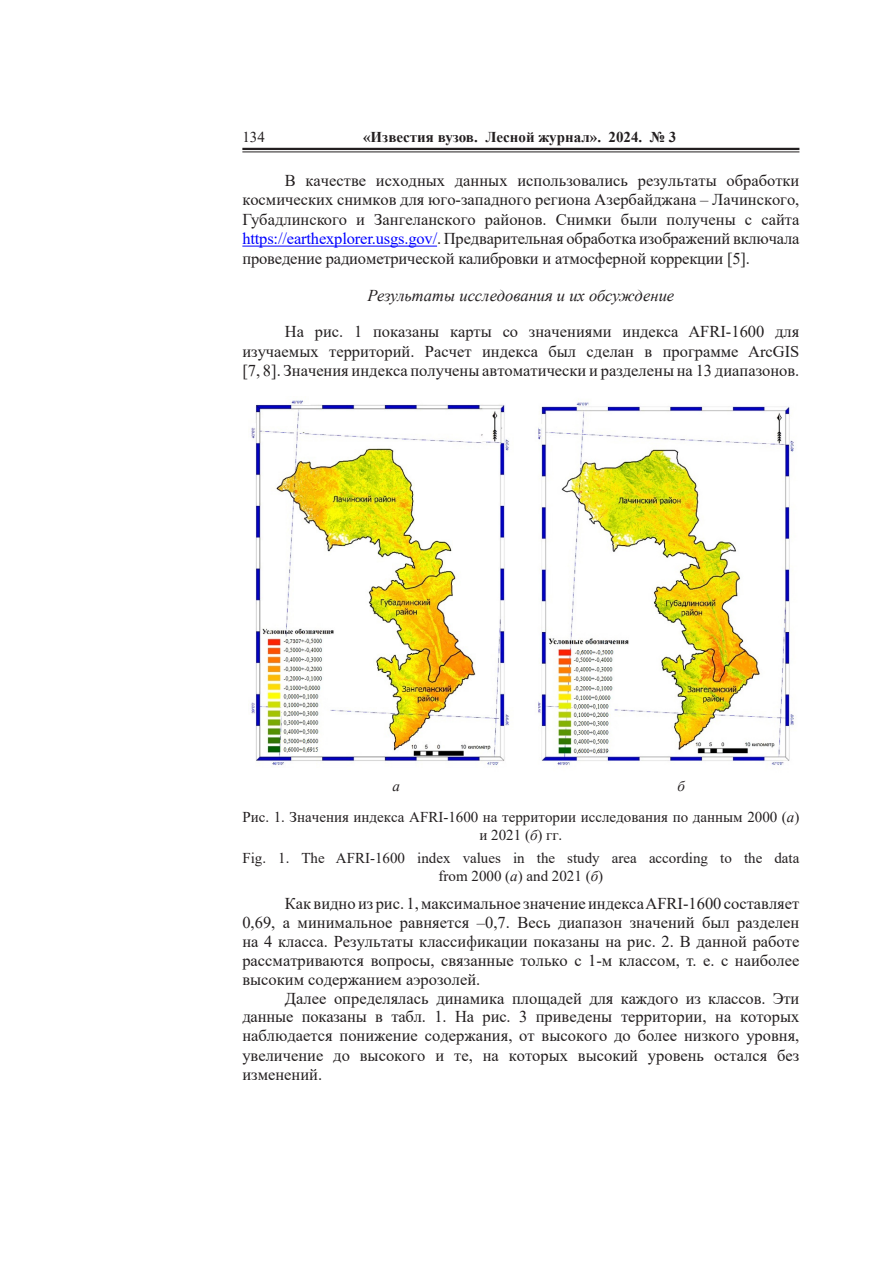
<style>
.page{position:relative;width:893px;height:1263px;background:#fff}
.page>*{position:absolute;margin:0;border:0;box-sizing:border-box;transform-origin:0 0}
.Основной_текст{font:16.5px/19.5px "Times New Roman";color:#231f20;text-align:justify}
.Подзаголовок_текста{font:italic 16.5px "Times New Roman";color:#231f20}
.рис__под__англ{font:15px/18px "Times New Roman";color:#231f20;text-align:center}
.рис__подпись{font:15px/18px "Times New Roman";color:#231f20;text-align:center}
.t1{font:700 15px "Times New Roman";color:#231f20}
.рис__подпись-2{font:italic 15px "Times New Roman";color:#231f20}
.s1{color:#00f}
.s2{font-style:italic}
</style>
<div class="page">
<hr style="left:242px;top:148px;width:557px;height:2px;background:#231f20">
<hr style="left:242px;top:152px;width:557px;height:1px;background:#231f20">
<hr style="left:242px;top:246px;width:195px;height:1px;background:#00f">
<img style="left:251px;top:400px;width:258px;height:367px">
<img style="left:538px;top:402px;width:256px;height:365px">
<p class="рис__под__англ" style="left:242px;top:128px;width:24px">134</p>
<p class="t1" style="left:363px;top:126px;width:315px">«Известия вузов. Лесной журнал». 2024. № 3</p>
<p class="Основной_текст" style="left:242px;top:170px;width:559px;text-indent:43px">В качестве исходных данных использовались результаты обработки космических снимков для юго-западного региона Азербайджана – Лачинского, Губадлинского и Зангеланского районов. Снимки были получены с сайта <span class="s1">https://earthexplorer.usgs.gov/</span>. Предварительная обработка изображений включала проведение радиометрической калибровки и атмосферной коррекции [5].</p>
<p class="Подзаголовок_текста" style="left:368px;top:284px;width:308px">Результаты исследования и их обсуждение</p>
<p class="Основной_текст" style="left:242px;top:321px;width:559px;text-indent:43px">На рис. 1 показаны карты со значениями индекса AFRI-1600 для изучаемых территорий. Расчет индекса был сделан в программе ArcGIS [7, 8]. Значения индекса получены автоматически и разделены на 13 диапазонов.</p>
<p class="рис__подпись-2" style="left:392px;top:775px;width:9px">а</p>
<p class="рис__подпись-2" style="left:677px;top:775px;width:9px">б</p>
<p class="рис__подпись" style="left:242px;top:807px;width:559px">Рис. 1. Значения индекса AFRI-1600 на территории исследования по данным 2000 (<span class="s2">а</span>) и 2021 (<span class="s2">б</span>) гг.</p>
<p class="рис__под__англ" style="left:242px;top:848px;width:559px">Fig. 1. The AFRI-1600 index values in the study area according to the data from 2000 (<span class="s2">a</span>) and 2021 (<span class="s2">б</span>)</p>
<p class="Основной_текст" style="left:242px;top:893px;width:559px;line-height:18.9px;text-indent:43px">Как видно из рис. 1, максимальное значение индекса AFRI-1600 составляет 0,69, а минимальное равняется –0,7. Весь диапазон значений был разделен на 4 класса. Результаты классификации показаны на рис. 2. В данной работе рассматриваются вопросы, связанные только с 1-м классом, т. е. с наиболее высоким содержанием аэрозолей.</p>
<p class="Основной_текст" style="left:242px;top:988px;width:559px;text-indent:43px">Далее определялась динамика площадей для каждого из классов. Эти данные показаны в табл. 1. На рис. 3 приведены территории, на которых наблюдается понижение содержания, от высокого до более низкого уровня, увеличение до высокого и те, на которых высокий уровень остался без изменений.</p>
</div>
